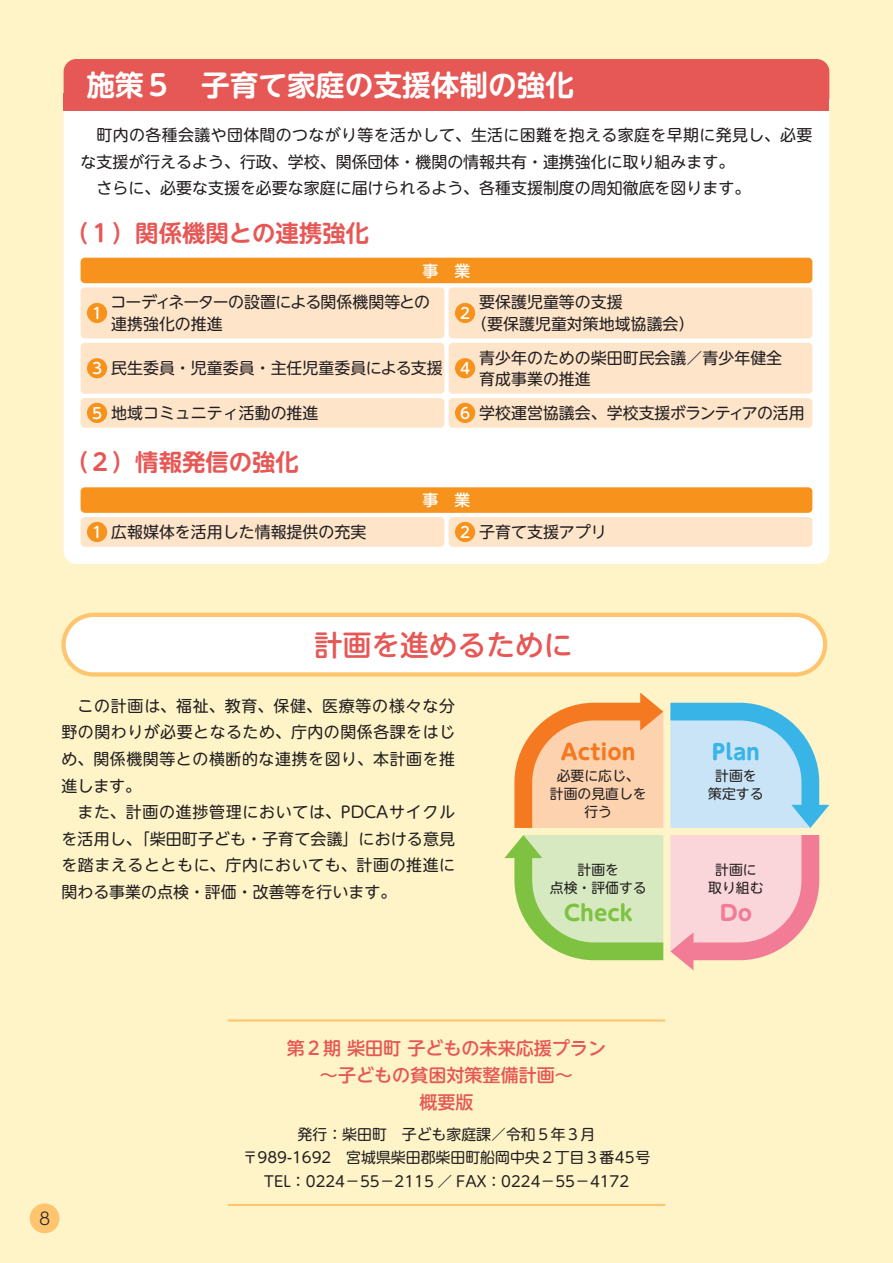
<style>
.page{position:relative;width:893px;height:1263px;background:#fef4c8}
.page>*{position:absolute;margin:0;border:0;box-sizing:border-box;transform-origin:0 0}
.t1{font:700 28.65px "UD Shin M Go Pro De";color:#fff}
.t2{font:500 28.65px "UD Shin M Go Pro";color:#e65855}
.t3{font:700 23.4px "UD Shin M Go Pro De";color:#e65855}
.t4{font:700 21.3px "UD Shin M Go Pro";color:#f47921}
.t5{font:700 21.3px "UD Shin M Go Pro";color:#7fc241}
.t6{font:700 21.3px "UD Shin M Go Pro";color:#39b4e7}
.t7{font:700 21.3px "UD Shin M Go Pro";color:#f27b96}
.t8{font:500 18px/26.5px "UD Shin M Go Pro";color:#e65855;text-align:center}
.t9{font:300 16.95px "UD Shin M Go Pro";color:#231f20}
.t10{font:15.9px/26.5px "UD Shin M Go Pro";color:#231f20}
.t11{font:15.9px "UD Shin M Go Pro";letter-spacing:.025em;color:#231f20}
.t12{font:15.9px/21.3px "UD Shin M Go Pro";letter-spacing:-.03em;color:#231f20}
.t13{font:500 15.9px "UD Shin M Go Pro";color:#fff}
.t14{font:500 15.15px "UD Shin M Go Pro";color:#fff}
.t15{font:14.85px/23.4px "UD Shin M Go Pro";color:#231f20;text-align:center}
.t16{font:13.8px/18.1px "UD Shin M Go Pro";color:#231f20;text-align:center}
.s1{font-weight:500;font-size:15.15px;color:#fff}
</style>
<div class="page">
<div style="left:64px;top:59px;width:765px;height:505px;background:#fff;border-radius:13px"></div>
<div style="left:81px;top:258px;width:731px;height:25px;background:#f7931d;border-radius:4px"></div>
<div style="left:64px;top:59px;width:765px;height:51px;background:#e65855;border-radius:13px"></div>
<div style="left:64px;top:93px;width:765px;height:17px;background:#e65855"></div>
<div style="left:81px;top:287px;width:363px;height:51px;background:#fee5ca;border-radius:4px"></div>
<div style="left:87px;top:303px;width:20px;height:20px;background:#f7931d;border-radius:50%"></div>
<div style="left:81px;top:487px;width:731px;height:26px;background:#f7931d;border-radius:4px"></div>
<div style="left:449px;top:287px;width:363px;height:51px;background:#fee5ca;border-radius:4px"></div>
<div style="left:455px;top:303px;width:20px;height:20px;background:#f7931d;border-radius:50%"></div>
<div style="left:81px;top:343px;width:363px;height:51px;background:#fee5ca;border-radius:4px"></div>
<div style="left:87px;top:358px;width:20px;height:20px;background:#f7931d;border-radius:50%"></div>
<div style="left:449px;top:343px;width:363px;height:51px;background:#fee5ca;border-radius:4px"></div>
<div style="left:455px;top:358px;width:20px;height:20px;background:#f7931d;border-radius:50%"></div>
<div style="left:449px;top:398px;width:363px;height:30px;background:#fee5ca;border-radius:4px"></div>
<div style="left:455px;top:403px;width:20px;height:20px;background:#f7931d;border-radius:50%"></div>
<div style="left:81px;top:398px;width:363px;height:30px;background:#fee5ca;border-radius:4px"></div>
<div style="left:87px;top:403px;width:20px;height:20px;background:#f7931d;border-radius:50%"></div>
<div style="left:449px;top:517px;width:363px;height:30px;background:#fee5ca;border-radius:4px"></div>
<div style="left:455px;top:522px;width:20px;height:20px;background:#f7931d;border-radius:50%"></div>
<div style="left:81px;top:517px;width:363px;height:30px;background:#fee5ca;border-radius:4px"></div>
<div style="left:87px;top:522px;width:20px;height:20px;background:#f7931d;border-radius:50%"></div>
<div style="left:64px;top:615px;width:761px;height:59px;background:#fff;border-radius:30px"></div>
<div style="left:61px;top:613px;width:766px;height:63px;border:4px solid #fec46e;border-radius:30px"></div>
<hr style="left:228px;top:1019px;width:436px;height:2px;background:#fec46e">
<hr style="left:228px;top:1204px;width:436px;height:2px;background:#fec46e">
<svg style="left:504px;top:692px;width:325px;height:278px"></svg>
<div style="left:30px;top:1203px;width:30px;height:30px;background:#fec46e;border-radius:50%"></div>
<h1 class="t1" style="left:86px;top:61px;width:489px">施策５　子育て家庭の支援体制の強化</h1>
<p class="t11" style="left:97px;top:122px;width:717px">町内の各種会議や団体間のつながり等を活かして、生活に困難を抱える家庭を早期に発見し、必要</p>
<p class="t10" style="left:81px;top:148px;width:655px">な支援が行えるよう、行政、学校、関係団体・機関の情報共有・連携強化に取り組みます。</p>
<p class="t10" style="left:97px;top:174px;width:655px">さらに、必要な支援を必要な家庭に届けられるよう、各種支援制度の周知徹底を図ります。</p>
<h2 class="t3" style="left:65px;top:214px;width:306px">（１）関係機関との連携強化</h2>
<p class="t13" style="left:423px;top:258px;width:49px">事　業</p>
<p class="t14" style="left:92px;top:301px;width:11px">1</p>
<p class="t12" style="left:111px;top:291px;width:321px">コーディネーターの設置による関係機関等との連携強化の推進</p>
<p class="t14" style="left:460px;top:301px;width:11px">2</p>
<p class="t10" style="left:471px;top:291px;width:225px;line-height:21.3px;text-indent:8px">要保護児童等の支援<br>（要保護児童対策地域協議会）</p>
<p class="t10" style="left:92px;top:354px;width:352px"><span class="s1">3</span> 民生委員・児童委員・主任児童委員による支援</p>
<p class="t10" style="left:479px;top:346px;width:304px;line-height:21.3px">青少年のための柴田町民会議／青少年健全育成事業の推進</p>
<p class="t14" style="left:460px;top:356px;width:11px">4</p>
<p class="t10" style="left:92px;top:399px;width:228px"><span class="s1">5</span> 地域コミュニティ活動の推進</p>
<p class="t10" style="left:460px;top:399px;width:346px"><span class="s1">6</span> 学校運営協議会、学校支援ボランティアの活用</p>
<h2 class="t3" style="left:65px;top:443px;width:235px">（２）情報発信の強化</h2>
<p class="t13" style="left:423px;top:487px;width:49px">事　業</p>
<p class="t10" style="left:92px;top:518px;width:276px"><span class="s1">1</span> 広報媒体を活用した情報提供の充実</p>
<p class="t10" style="left:460px;top:518px;width:148px"><span class="s1">2</span> 子育て支援アプリ</p>
<h1 class="t2" style="left:314px;top:621px;width:260px">計画を進めるために</h1>
<p class="t10" style="left:61px;top:692px;width:395px;text-align:justify;text-indent:16px">この計画は、福祉、教育、保健、医療等の様々な分野の関わりが必要となるため、庁内の関係各課をはじめ、関係機関等との横断的な連携を図り、本計画を推進します。</p>
<p class="t10" style="left:61px;top:798px;width:395px;text-align:justify;text-indent:16px">また、計画の進捗管理においては、PDCAサイクルを活用し、「柴田町子ども・子育て会議」における意見を踏まえるとともに、庁内においても、計画の推進に関わる事業の点検・評価・改善等を行います。</p>
<h3 class="t4" style="left:561px;top:734px;width:76px">Action</h3>
<p class="t16" style="left:550px;top:766px;width:98px">必要に応じ、計画の見直しを行う</p>
<p class="t16" style="left:550px;top:859px;width:98px">計画を<br>点検・評価する</p>
<h3 class="t5" style="left:564px;top:895px;width:71px">Check</h3>
<h3 class="t6" style="left:712px;top:734px;width:50px">Plan</h3>
<p class="t16" style="left:708px;top:766px;width:57px">計画を策定する</p>
<p class="t16" style="left:708px;top:859px;width:57px">計画に取り組む</p>
<h3 class="t7" style="left:720px;top:895px;width:34px">Do</h3>
<p class="t9" style="left:39px;top:1205px;width:13px">8</p>
<p class="t8" style="left:287px;top:1034px;width:321px">第２期 柴田町 子どもの未来応援プラン～子どもの貧困対策整備計画～<br>概要版</p>
<p class="t15" style="left:243px;top:1122px;width:409px">発行：柴田町　子ども家庭課／令和５年３月<br>〒989-1692　宮城県柴田郡柴田町船岡中央２丁目３番45号<br>TEL：0224－55－2115 ／ FAX：0224－55－4172</p>
</div>
